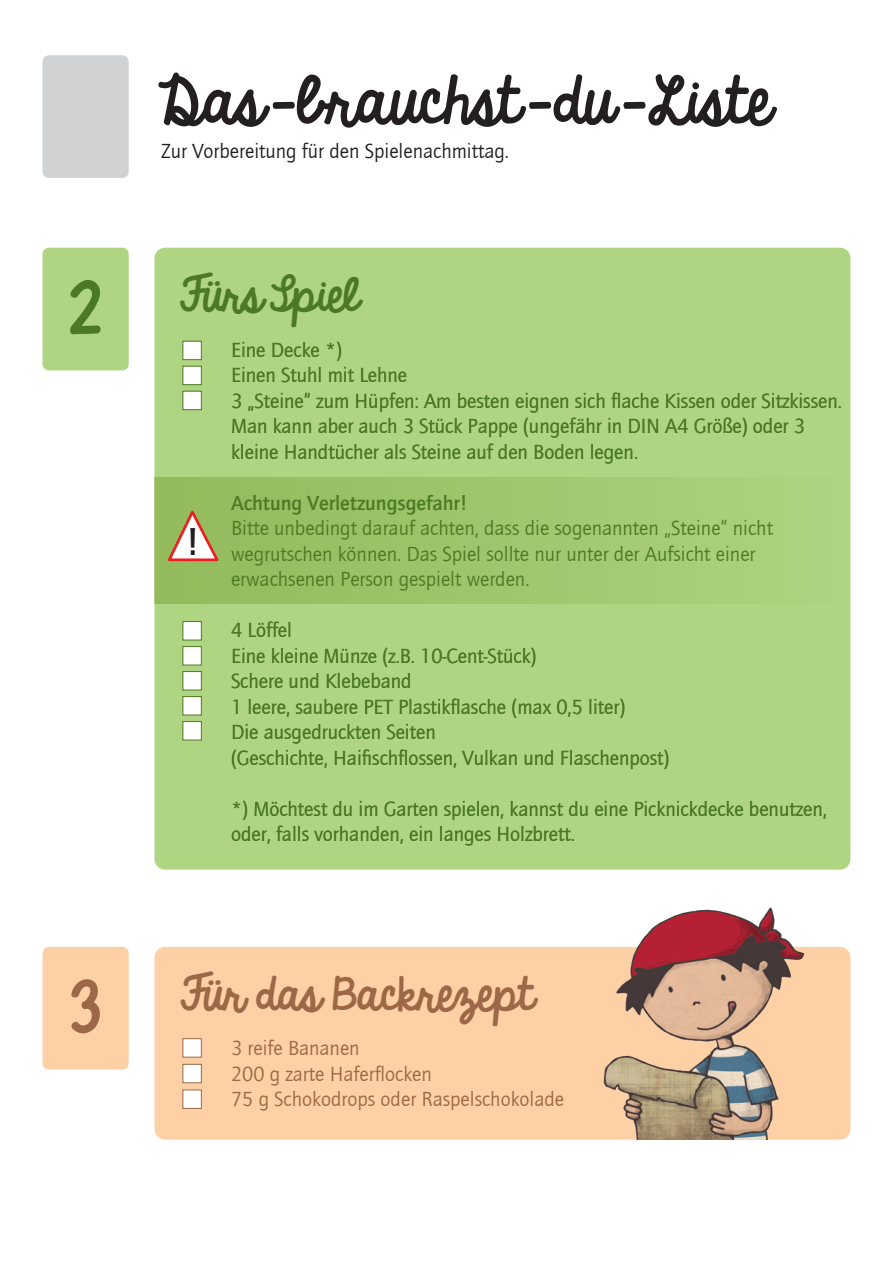
<style>
.page{position:relative;width:893px;height:1263px;background:#fff}
.page>*{position:absolute;margin:0;border:0;box-sizing:border-box;transform-origin:0 0}
.t1{font:57.45px "Sigikid Always A Good Time";color:#231f20}
.t2{font:40.5px "Sigikid Always A Good Time";color:#9c6847}
.t3{font:40.5px "Sigikid Always A Good Time";color:#4c7923}
.t4{font:700 37.8px "Quay Itc T";color:#231f20}
.t5{font:21px/25.5px "Quay Itc T";color:#4c7923}
.t6{font:21px "Quay Itc T";color:#9c6847}
.t7{font:21px "Quay Itc T";color:#231f20}
.t8{font:700 21px "Quay Itc T";color:#4c7923}
</style>
<div class="page">
<div style="left:154px;top:248px;width:696px;height:622px;background:#afd582;border-radius:11px"></div>
<div style="left:154px;top:477px;width:696px;height:127px;background:linear-gradient(to right,#92ba5b,#add380)"></div>
<div style="left:154px;top:947px;width:696px;height:192px;background:#fdd0a6;border-radius:11px"></div>
<div style="left:183px;top:1038px;width:19px;height:19px;background:#fff;border:1px solid #9c6847"></div>
<div style="left:183px;top:1064px;width:19px;height:19px;background:#fff;border:1px solid #9c6847"></div>
<div style="left:183px;top:1089px;width:19px;height:20px;background:#fff;border:1px solid #9c6847"></div>
<svg style="left:166px;top:506px;width:56px;height:57px;background:#bfba85"></svg>
<div style="left:183px;top:341px;width:19px;height:19px;background:#fff;border:1px solid #4c7923"></div>
<div style="left:183px;top:366px;width:19px;height:19px;background:#fff;border:1px solid #4c7923"></div>
<div style="left:183px;top:391px;width:19px;height:19px;background:#fff;border:1px solid #4c7923"></div>
<div style="left:183px;top:621px;width:19px;height:19px;background:#fff;border:1px solid #4c7923"></div>
<div style="left:183px;top:646px;width:19px;height:19px;background:#fff;border:1px solid #4c7923"></div>
<div style="left:183px;top:671px;width:19px;height:19px;background:#fff;border:1px solid #4c7923"></div>
<div style="left:183px;top:696px;width:19px;height:19px;background:#fff;border:1px solid #4c7923"></div>
<div style="left:183px;top:721px;width:19px;height:19px;background:#fff;border:1px solid #4c7923"></div>
<img style="left:590px;top:907px;width:219px;height:232px">
<div style="left:43px;top:248px;width:86px;height:122px;background:#afd582;border-radius:6px"></div>
<svg style="left:70px;top:280px;width:31px;height:54px"></svg>
<div style="left:43px;top:55px;width:86px;height:123px;background:#d1d2d4;border-radius:6px"></div>
<div style="left:43px;top:947px;width:86px;height:122px;background:#fdd0a6;border-radius:6px"></div>
<svg style="left:71px;top:979px;width:29px;height:54px"></svg>
<p class="t1" style="left:158px;top:58px;width:615px">Das-brauchst-du-Liste</p>
<p class="t7" style="left:161px;top:139px;width:349px">Zur Vorbereitung für den Spielenachmittag.</p>
<p class="t3" style="left:181px;top:265px;width:179px">FürsSpiel</p>
<p class="t4" style="left:186px;top:520px;width:16px">!</p>
<p class="t5" style="left:231px;top:337px;width:113px">Eine Decke *)</p>
<p class="t5" style="left:231px;top:362px;width:178px">Einen Stuhl mit Lehne</p>
<p class="t5" style="left:231px;top:388px;width:612px">3 „Steine“ zum Hüpfen: Am besten eignen sich flache Kissen oder Sitzkissen.<br>Man kann aber auch 3 Stück Pappe (ungefähr in DIN A4 Größe) oder 3 kleine Handtücher als Steine auf den Boden legen.</p>
<p class="t8" style="left:231px;top:490px;width:238px">Achtung Verletzungsgefahr!</p>
<p class="t5" style="left:231px;top:515px;width:543px">Bitte unbedingt darauf achten, dass die sogenannten „Steine“ nicht wegrutschen können. Das Spiel sollte nur unter der Aufsicht einer erwachsenen Person gespielt werden.</p>
<p class="t5" style="left:231px;top:617px;width:63px">4 Löffel</p>
<p class="t5" style="left:231px;top:643px;width:307px">Eine kleine Münze (z.B. 10-Cent-Stück)</p>
<p class="t5" style="left:231px;top:668px;width:182px">Schere und Klebeband</p>
<p class="t5" style="left:231px;top:694px;width:396px">1 leere, saubere PET Plastikflasche (max 0,5 liter)</p>
<p class="t5" style="left:231px;top:719px;width:206px">Die ausgedruckten Seiten</p>
<p class="t5" style="left:231px;top:745px;width:440px">(Geschichte, Haifischflossen, Vulkan und Flaschenpost)</p>
<p class="t5" style="left:231px;top:796px;width:597px">*) Möchtest du im Garten spielen, kannst du eine Picknickdecke benutzen,</p>
<p class="t5" style="left:231px;top:821px;width:345px">oder, falls vorhanden, ein langes Holzbrett.</p>
<p class="t2" style="left:182px;top:964px;width:354px">Für das Backrezept</p>
<p class="t6" style="left:231px;top:1036px;width:130px">3 reife Bananen</p>
<p class="t6" style="left:231px;top:1061px;width:202px">200 g zarte Haferflocken</p>
<p class="t6" style="left:231px;top:1087px;width:335px">75 g Schokodrops oder Raspelschokolade</p>
</div>
